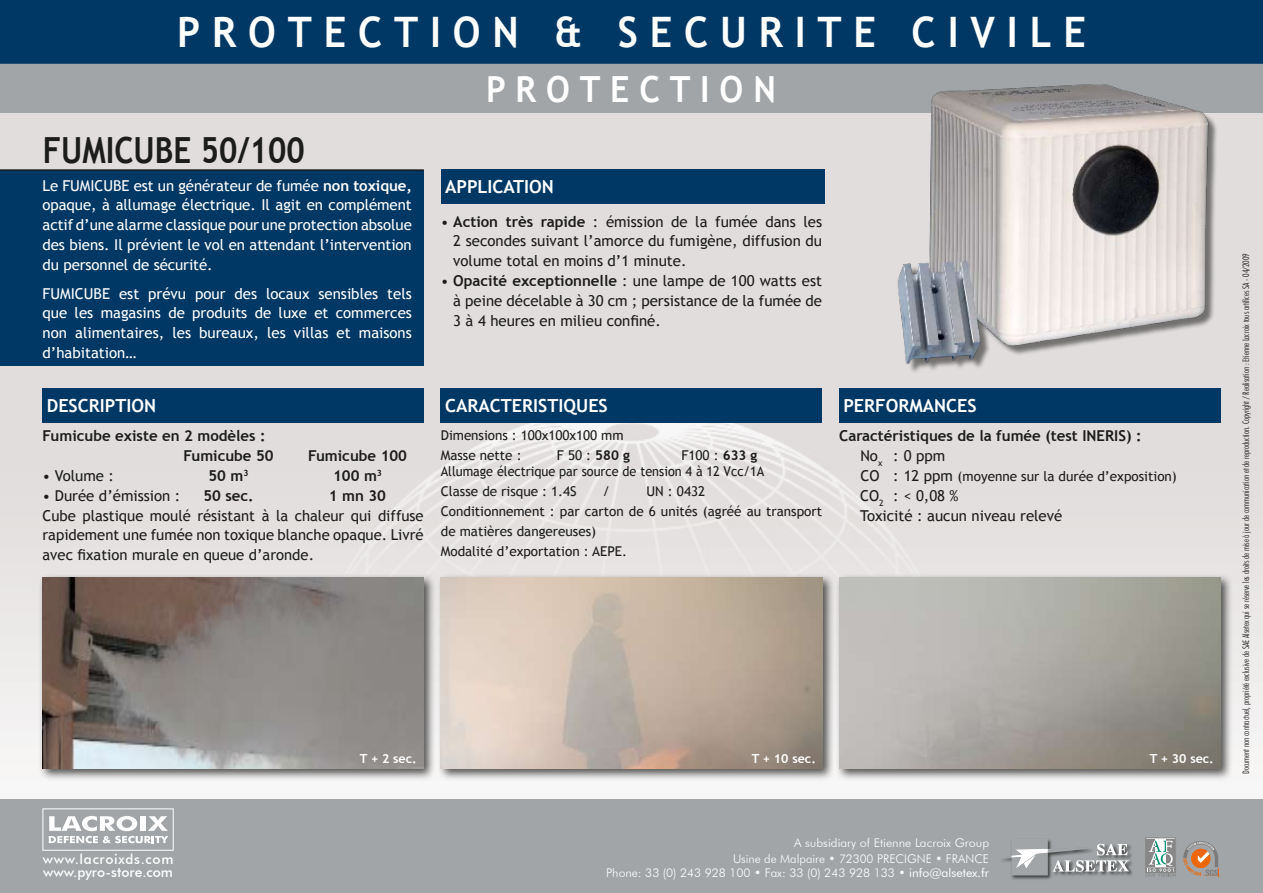
<style>
.page{position:relative;width:1263px;height:893px;background:#fff}
.page>*{position:absolute;margin:0;border:0;box-sizing:border-box;transform-origin:0 0}
.t1{font:700 42px "Trebuchet MS";letter-spacing:.3em;color:#fff;scale:.94 1}
.t2{font:700 36px "Trebuchet MS";color:#1c1c1b;scale:.87 1}
.t3{font:700 36px "Trebuchet MS";letter-spacing:.46em;color:#fff;scale:.94 1}
.t4{font:700 18px "Trebuchet MS";color:#fff}
.t5{font:15px/19.8px "Trebuchet MS";color:#1c1c1b;text-align:justify}
.t6{font:15px/19.8px "Trebuchet MS";color:#fff;text-align:justify}
.t7{font:700 15px/19.8px "Trebuchet MS";color:#1c1c1b}
.t8{font:500 13.8px/13.6px "Futura BT";letter-spacing:.05em;color:#fff}
.t9{font:13.5px/19.8px "Trebuchet MS";color:#1c1c1b}
.t10{font:700 12.45px "Trebuchet MS";color:#fff}
.t11{font:300 12px/14.4px "Futura BT";color:#fff;text-align:right}
.t12{font:300 12px "Futura BT";color:#fff;scale:1.04 1}
.t13{font:300 condensed 9px "Futura BT";color:#1c1c1b}
.s1{font-weight:700}
.s2{font-weight:400}
.s3{font-size:15px}
</style>
<div class="page">
<img style="left:0;top:113px;width:1263px;height:660px">
<div style="left:0;top:0;width:1263px;height:101px;background:#003865"></div>
<div style="left:0;top:64px;width:1263px;height:48px;background:#a1a5a7"></div>
<div style="left:0;top:64px;width:1263px;height:49px;border:2px solid #a1a5a7"></div>
<div style="left:0;top:799px;width:1263px;height:94px;background:#a1a5a7"></div>
<div style="left:42px;top:808px;width:132px;height:43px;border:1px solid #fff"></div>
<svg style="left:49px;top:816px;width:119px;height:27px"></svg>
<div style="left:999px;top:838px;width:133px;height:42px;background:#1c1c1b;opacity:.75"></div>
<svg style="left:999px;top:839px;width:130px;height:36px"></svg>
<div style="left:0;top:170px;width:424px;height:195px;background:#003865"></div>
<img style="left:843px;top:63px;width:386px;height:335px">
<div style="left:441px;top:169px;width:383px;height:34px;background:#003865"></div>
<div style="left:43px;top:388px;width:381px;height:34px;background:#003865"></div>
<div style="left:839px;top:388px;width:381px;height:34px;background:#003865"></div>
<div style="left:441px;top:388px;width:381px;height:34px;background:#003865"></div>
<div style="left:39px;top:573px;width:398px;height:208px;background:#1c1c1b;opacity:.75"></div>
<img style="left:43px;top:577px;width:381px;height:192px">
<div style="left:437px;top:573px;width:398px;height:208px;background:#1c1c1b;opacity:.75"></div>
<img style="left:441px;top:577px;width:381px;height:192px">
<div style="left:835px;top:573px;width:398px;height:208px;background:#1c1c1b;opacity:.75"></div>
<img style="left:839px;top:577px;width:381px;height:192px">
<hr style="left:0;top:169px;width:424px;height:2px;background:#1c1c1b">
<svg style="left:1155px;top:839px;width:11px;height:2px"></svg>
<div style="left:1145px;top:837px;width:31px;height:31px;border:1px solid #878787"></div>
<div style="left:1147px;top:839px;width:8px;height:28px;background:#878787"></div>
<svg style="left:1145px;top:841px;width:31px;height:35px"></svg>
<svg style="left:1183px;top:841px;width:37px;height:36px"></svg>
<h1 class="t1" style="left:177px;top:6px;width:968px">PROTECTION &amp; SECURITE CIVILE</h1>
<h2 class="t3" style="left:486px;top:66px;width:305px">protection</h2>
<h2 class="t2" style="left:43px;top:128px;width:302px">fumicu be 50/100</h2>
<p class="t6" style="left:43px;top:176px;width:371px">Le FUMICUBE est un générateur de fumée <span class="s1">non toxique, </span>opaque, à allumage électrique. Il agit en complément actif d’une alarme classique pour une protection absolue des biens. Il prévient le vol en attendant l’intervention du personnel de sécurité.</p>
<p class="t6" style="left:43px;top:284px;width:371px">FUMICUBE est prévu pour des locaux sensibles tels que les magasins de produits de luxe et commerces non alimentaires, les bureaux, les villas et maisons d’habitation…</p>
<p class="t4" style="left:47px;top:394px;width:111px">DESCRIPTION</p>
<p class="t7" style="left:183px;top:426px;width:113px;text-indent:-141px">Fumicube existe en 2 modèles :<br>Fumicube 50 F</p>
<p class="t7" style="left:316px;top:446px;width:93px">umicube 100</p>
<p class="t5" style="left:43px;top:466px;width:73px">• Volume :</p>
<p class="t7" style="left:208px;top:466px;width:42px">50 m<sup>3</sup></p>
<p class="t7" style="left:333px;top:466px;width:50px">100 m<sup>3</sup></p>
<p class="t5" style="left:43px;top:486px;width:139px">• Durée d’émission :</p>
<p class="t7" style="left:203px;top:486px;width:52px">50 sec.</p>
<p class="t7" style="left:329px;top:486px;width:59px">1 mn 30</p>
<p class="t5" style="left:43px;top:506px;width:383px">Cube plastique moulé résistant à la chaleur qui diffuse rapidement une fumée non toxique blanche opaque. Livré avec fixation murale en queue d’aronde.</p>
<p class="t4" style="left:445px;top:175px;width:110px">APPLICATION</p>
<p class="t5" style="left:453px;top:212px;width:370px;text-indent:-12px">• <span class="s1">Action très rapide</span> : émission de la fumée dans les 2 secondes suivant l’amorce du fumigène, diffusion du volume total en moins d’1 minute.</p>
<p class="t5" style="left:453px;top:271px;width:370px;text-indent:-12px">• <span class="s1">Opacité exceptionnelle</span> : une lampe de 100 watts est à peine décelable à 30 cm ; persistance de la fumée de 3 à 4 heures en milieu confiné.</p>
<p class="t4" style="left:445px;top:394px;width:164px">CARACTERISTIQUES</p>
<p class="t9" style="left:441px;top:426px;width:184px">Dimensions : 100x100x100 mm<br>Masse nette :</p>
<p class="t9" style="left:441px;top:447px;width:325px;line-height:16.2px;text-indent:241px">F100 : <span class="s1">633 g<br></span>Allumage électrique par source de tension 4 à 12 Vcc/1A</p>
<p class="t9" style="left:441px;top:482px;width:137px">Classe de risque : 1.4S</p>
<p class="t9" style="left:603px;top:482px;width:9px">/</p>
<p class="t9" style="left:557px;top:446px;width:74px">F 50 : <span class="s1">580 g</span></p>
<p class="t9" style="left:441px;top:482px;width:383px;text-indent:206px">UN : 0432<br>Conditionnement : par carton de 6 unités (agréé au transport de matières dangereuses)<br>Modalité d’exportation : AEPE.</p>
<p class="t4" style="left:843px;top:394px;width:135px">PERFORMANCES</p>
<p class="t7" style="left:860px;top:426px;width:283px;text-indent:-21px">Caractéristiques de la fumée (test INERIS) :<br><span class="s2">No</span><sub>x</sub> <span class="s2">: 0 ppm</span></p>
<p class="t9" style="left:860px;top:466px;width:318px"><span class="s3">CO : 12 ppm</span> (moyenne sur la durée d’exposition)</p>
<p class="t5" style="left:860px;top:486px;width:204px">CO<sub>2</sub> : &lt; 0,08 %<br>Toxicité : aucun niveau relevé</p>
<p class="t10" style="left:360px;top:751px;width:58px">T + 2 sec.</p>
<p class="t10" style="left:752px;top:751px;width:66px">T + 10 sec.</p>
<p class="t10" style="left:1150px;top:751px;width:66px">T + 30 sec.</p>
<p class="t12" style="left:794px;top:836px;width:189px">A subsidiary of Etienne Lacroix Group</p>
<p class="t8" style="left:43px;top:852px;width:132px">www.lacroixds.com www.pyro-store.com</p>
<p class="t11" style="left:606px;top:851px;width:384px">Usine de Malpaire • 72300 PRECIGNE • FRANCE<br>Phone: 33 (0) 243 928 100 • Fax: 33 (0) 243 928 133 • <span class="s2">info@alsetex.fr</span></p>
<p class="t13" style="left:1240px;top:774px;width:522px;rotate:-90deg">Document non contractuel, propriété exclusive de SAE Alsetex qui se réserve les droits de mise à jour de communication et de reproduction. Copyright / Realisation : Etienne Lacroix tous artifices SA - 04/2009</p>
</div>
